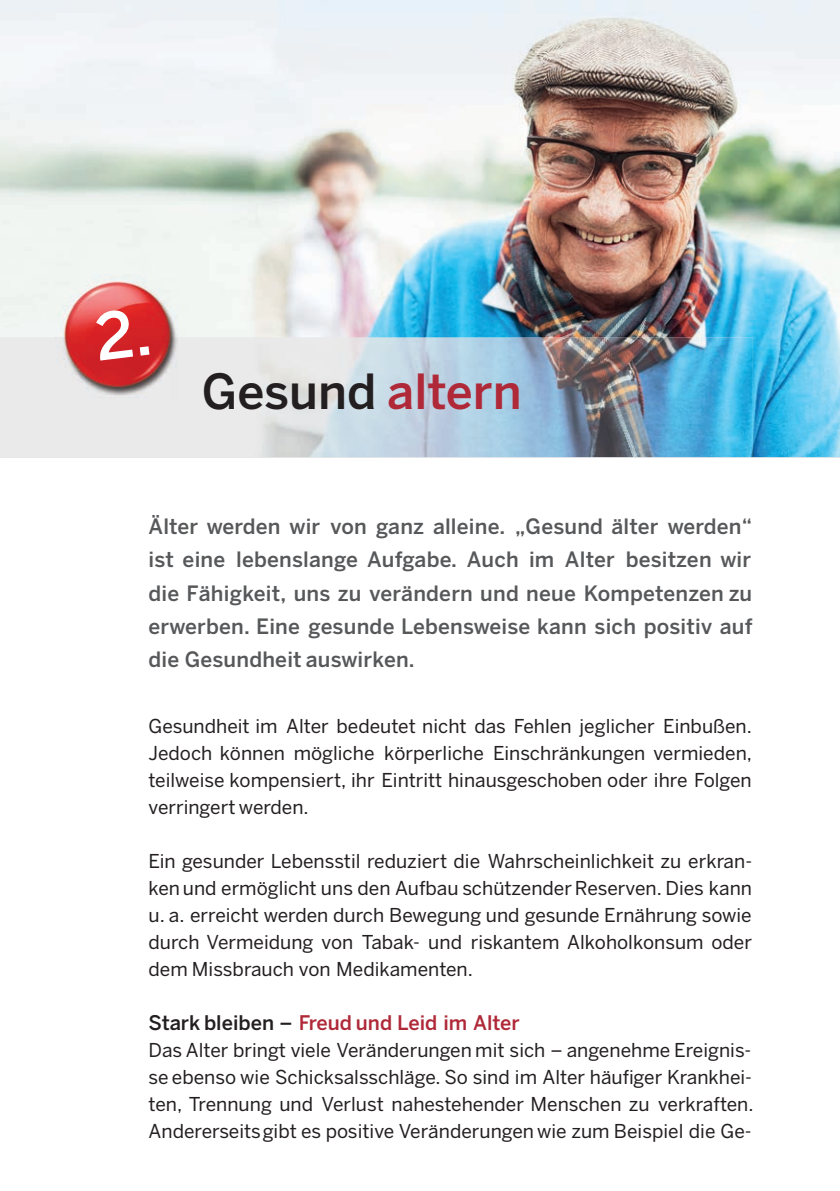
<style>
.page{position:relative;width:840px;height:1191px;background:#fff}
.page>*{position:absolute;margin:0;border:0;box-sizing:border-box;transform-origin:0 0}
.t1{font:500 48px "Benton Sans";color:#231f20}
.t2{font:500 21px/33.4px "Benton Sans";letter-spacing:.01em;color:#57585a;text-align:justify}
.t3{font:500 20px "Benton Sans";color:#af2938}
.t4{font:19px/27px "Benton Sans";color:#231f20;text-align:justify}
.s1{color:#af2938}
.s2{color:#231f20}
</style>
<div class="page">
<img style="left:285px;top:0;width:554px;height:457px">
<img style="left:0;top:337px;width:752px;height:120px">
<img style="left:56px;top:275px;width:121px;height:127px">
<svg style="left:94px;top:309px;width:55px;height:51px"></svg>
<h1 class="t1" style="left:202px;top:363px;width:321px">Gesund <span class="s1">altern</span></h1>
<p class="t2" style="left:148px;top:509px;width:605px">Älter werden wir von ganz alleine. „Gesund älter werden“ ist eine lebenslange Aufgabe. Auch im Alter besitzen wir die Fähigkeit, uns zu verändern und neue Kompetenzen zu erwerben. Eine gesunde Lebensweise kann sich positiv auf die Gesundheit auswirken.</p>
<p class="t4" style="left:148px;top:713px;width:604px">Gesundheit im Alter bedeutet nicht das Fehlen jeglicher Einbußen.<br>Jedoch können mögliche körperliche Einschränkungen vermieden, teilweise kompensiert, ihr Eintritt hinausgeschoben oder ihre Folgen verringert werden.</p>
<p class="t4" style="left:148px;top:848px;width:605px">Ein gesunder Lebensstil reduziert die Wahrscheinlichkeit zu erkran&shy;ken und ermöglicht uns den Aufbau schützender Reserven. Dies kann u. a. erreicht werden durch Bewegung und gesunde Ernährung sowie durch Vermeidung von Tabak- und riskantem Alkoholkonsum oder dem Missbrauch von Medikamenten.</p>
<p class="t3" style="left:148px;top:1011px;width:372px"><span class="s2">Stark bleiben –</span> Freud und Leid im Alter</p>
<p class="t4" style="left:148px;top:1037px;width:606px;text-align:left">Das Alter bringt viele Veränderungen mit sich – angenehme Ereignis&shy;se ebenso wie Schicksalsschläge. So sind im Alter häufiger Krankhei&shy;ten, Trennung und Verlust nahestehender Menschen zu verkraften.<br>Andererseits gibt es positive Veränderungen wie zum Beispiel die Ge-</p>
</div>
